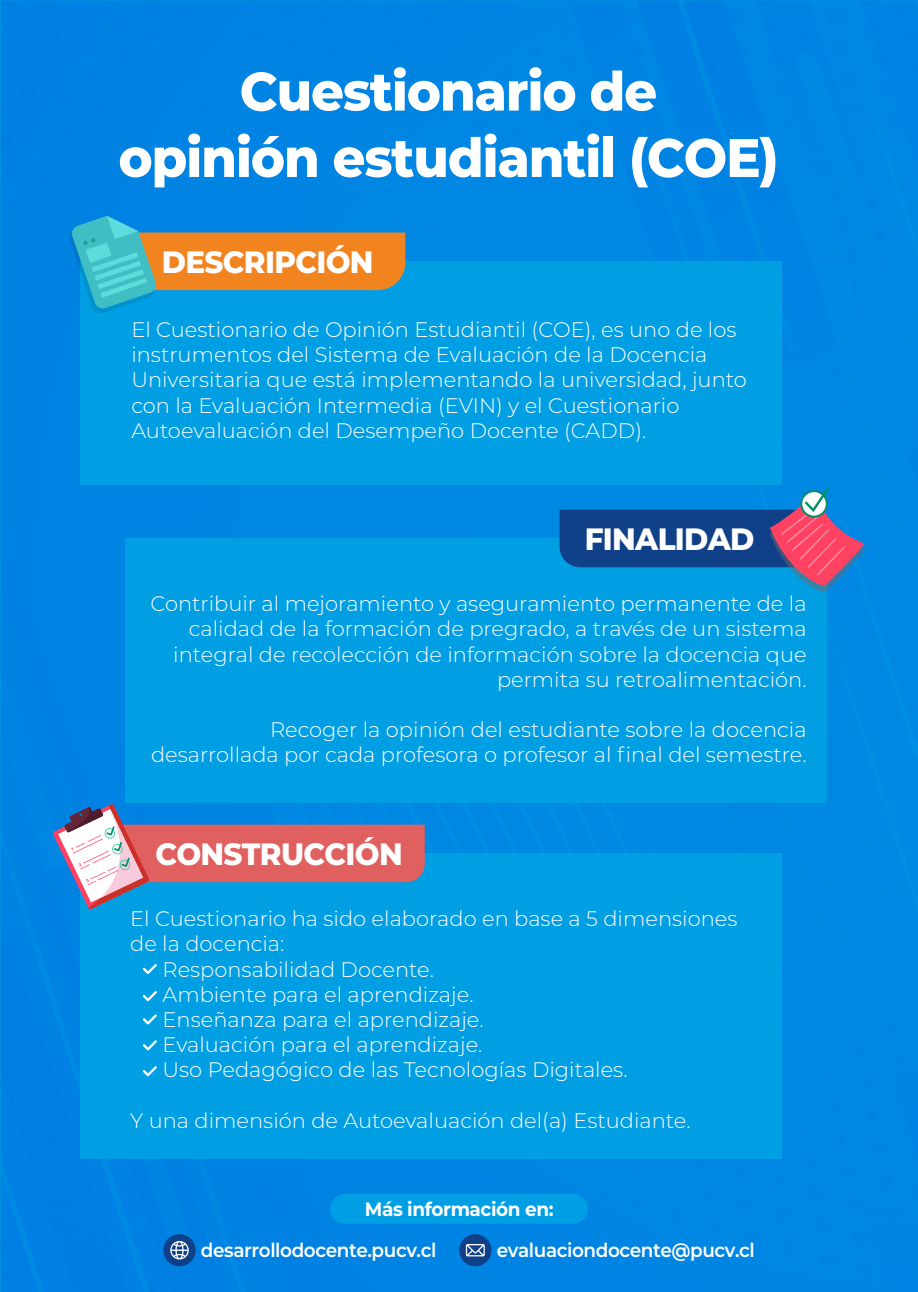
<style>
.page{position:relative;width:918px;height:1292px;background:#fff}
.page>*{position:absolute;margin:0;border:0;box-sizing:border-box;transform-origin:0 0}
.t1{font:800 54px/66.3px "Montserrat";letter-spacing:-.02em;color:#fff;text-align:center;scale:.95 1}
.t2{font:800 30.75px "Montserrat";letter-spacing:-.02em;color:#fff;scale:.95 1}
.t3{font:300 21px/25.2px "Montserrat";color:#fff;text-align:right}
.t4{font:600 19.35px "Montserrat";letter-spacing:-.02em;color:#fff;scale:.95 1}
.t5{font:700 19.35px "Montserrat";letter-spacing:-.02em;color:#fff;scale:.95 1}
</style>
<div class="page">
<div style="left:1px;top:1px;width:917px;height:1291px;background:#0084e3"></div>
<div style="left:81px;top:261px;width:701px;height:224px;background:#009fe3"></div>
<div style="left:126px;top:538px;width:701px;height:265px;background:#009fe3"></div>
<div style="left:81px;top:853px;width:701px;height:306px;background:#009fe3"></div>
<svg style="left:69px;top:216px;width:336px;height:98px"></svg>
<svg style="left:560px;top:487px;width:305px;height:106px"></svg>
<svg style="left:53px;top:803px;width:372px;height:106px"></svg>
<div style="left:163px;top:1234px;width:33px;height:32px;background:#0f4088;border-radius:50%"></div>
<div style="left:459px;top:1234px;width:32px;height:32px;background:#0f4088;border-radius:50%"></div>
<svg style="left:466px;top:1244px;width:19px;height:12px"></svg>
<svg style="left:170px;top:1241px;width:19px;height:18px"></svg>
<div style="left:330px;top:1194px;width:258px;height:30px;background:#009fe3;border-radius:15px"></div>
<svg style="left:142px;top:964px;width:15px;height:10px"></svg>
<svg style="left:142px;top:991px;width:15px;height:11px"></svg>
<svg style="left:142px;top:1014px;width:15px;height:11px"></svg>
<svg style="left:142px;top:1040px;width:15px;height:11px"></svg>
<svg style="left:142px;top:1066px;width:15px;height:11px"></svg>
<h1 class="t1" style="left:118px;top:55px;width:696px">Cuestionario de<br>opinión estudiantil (COE)</h1>
<h2 class="t2" style="left:162px;top:239px;width:224px">DESCRIPCIÓN</h2>
<p class="t3" style="left:131px;top:316px;width:617px;text-align:left">El Cuestionario de Opinión Estudiantil (COE), es uno de los instrumentos del Sistema de Evaluación de la Docencia Universitaria que está implementando la universidad, junto con la Evaluación Intermedia (EVIN) y el Cuestionario Autoevaluación del Desempeño Docente (CADD).</p>
<h2 class="t2" style="left:585px;top:516px;width:180px">FINALIDAD</h2>
<p class="t3" style="left:150px;top:590px;width:658px">Contribuir al mejoramiento y aseguramiento permanente de la calidad de la formación de pregrado, a través de un sistema integral de recolección de información sobre la docencia que permita su retroalimentación.</p>
<p class="t3" style="left:151px;top:716px;width:657px">Recoger la opinión del estudiante sobre la docencia desarrollada por cada profesora o profesor al final del semestre.</p>
<h2 class="t2" style="left:155px;top:831px;width:262px">CONSTRUCCIÓN</h2>
<p class="t3" style="left:130px;top:905px;width:609px">El Cuestionario ha sido elaborado en base a 5 dimensiones</p>
<p class="t3" style="left:130px;top:931px;width:156px">de la docencia:</p>
<p class="t3" style="left:163px;top:956px;width:273px">Responsabilidad Docente.</p>
<p class="t3" style="left:163px;top:981px;width:313px">Ambiente para el aprendizaje.</p>
<p class="t3" style="left:163px;top:1006px;width:323px">Enseñanza para el aprendizaje.</p>
<p class="t3" style="left:163px;top:1031px;width:321px">Evaluación para el aprendizaje.</p>
<p class="t3" style="left:163px;top:1057px;width:466px">Uso Pedagógico de las Tecnologías Digitales.</p>
<p class="t3" style="left:130px;top:1107px;width:562px">Y una dimensión de Autoevaluación del(a) Estudiante.</p>
<p class="t5" style="left:365px;top:1195px;width:200px">Más información en:</p>
<p class="t4" style="left:201px;top:1237px;width:249px">desarrollodocente.pucv.cl</p>
<p class="t4" style="left:497px;top:1237px;width:273px">evaluaciondocente@pucv.cl</p>
</div>
